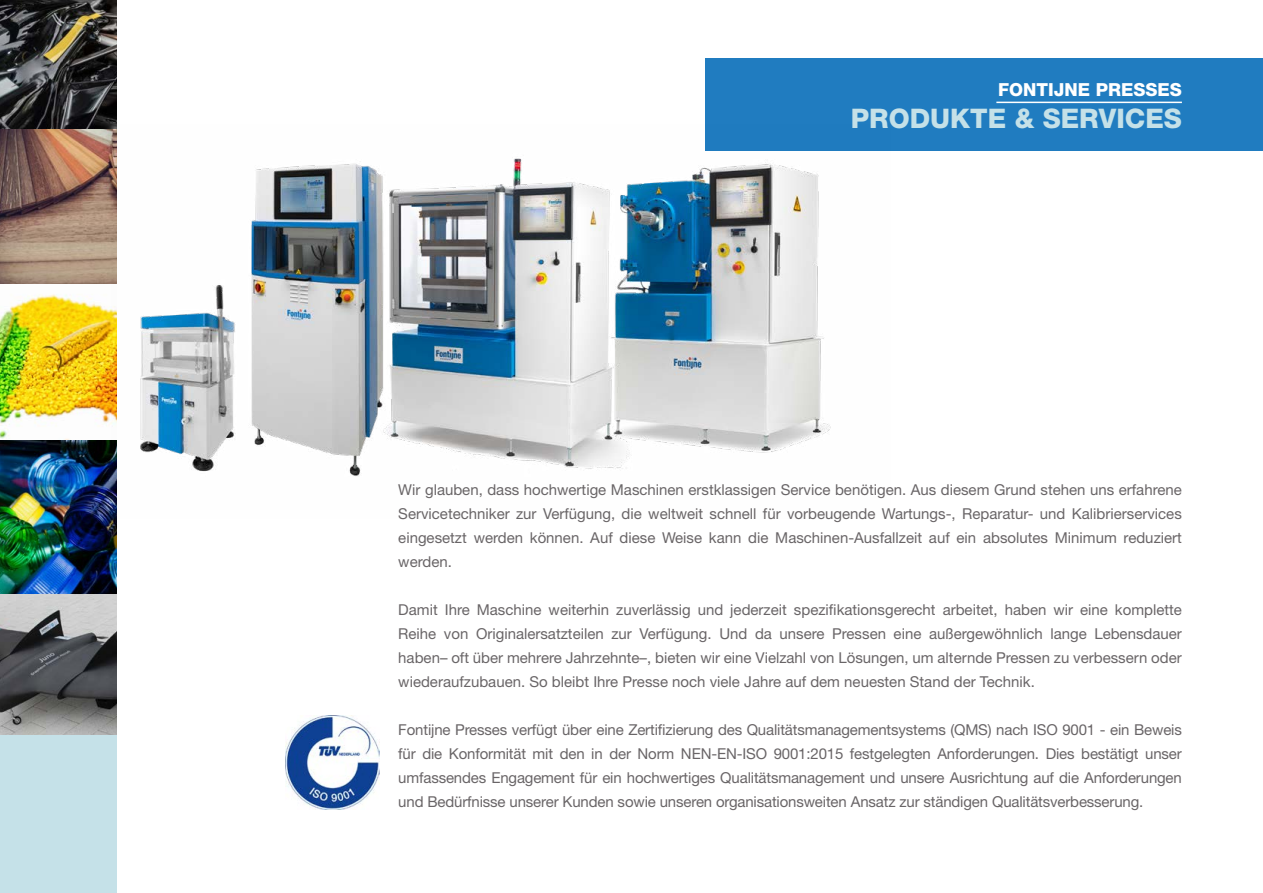
<style>
.page{position:relative;width:1263px;height:893px;background:#fff}
.page>*{position:absolute;margin:0;border:0;box-sizing:border-box;transform-origin:0 0}
.t1{font:800 27px "Helvetica Neue LT Std";color:#c5e1e8}
.t2{font:800 18px "Helvetica Neue LT Std";color:#fff}
.t3{font:15px/24px "Helvetica Neue LT Std";color:#696567;text-align:justify}
</style>
<div class="page">
<div style="left:706px;top:58px;width:557px;height:93px;background:#207cc0"></div>
<img style="left:0;top:0;width:117px;height:129px">
<img style="left:0;top:439px;width:117px;height:155px">
<svg style="left:0;top:129px;width:112px;height:155px;background:#9a7a69"></svg>
<img style="left:0;top:294px;width:112px;height:145px">
<svg style="left:0;top:594px;width:117px;height:141px;background:#757678"></svg>
<img style="left:112px;top:124px;width:719px;height:394px">
<hr style="left:996px;top:102px;width:186px;height:1px;background:#fff">
<div style="left:0;top:735px;width:117px;height:158px;background:#c5e1e8"></div>
<img style="left:285px;top:715px;width:95px;height:95px">
<p class="t2" style="left:998px;top:78px;width:185px">FONTIJNE PRESSES</p>
<h1 class="t1" style="left:851px;top:102px;width:333px">PRODUKTE &amp; SERVICES</h1>
<p class="t3" style="left:398px;top:478px;width:785px">Wir glauben, dass hochwertige Maschinen erstklassigen Service benötigen. Aus diesem Grund stehen uns erfahrene Servicetechniker zur Verfügung, die weltweit schnell für vorbeugende Wartungs-, Reparatur- und Kalibrierservices eingesetzt werden können. Auf diese Weise kann die Maschinen-Ausfallzeit auf ein absolutes Minimum reduziert werden.</p>
<p class="t3" style="left:398px;top:598px;width:785px">Damit Ihre Maschine weiterhin zuverlässig und jederzeit spezifikationsgerecht arbeitet, haben wir eine komplette Reihe von Originalersatzteilen zur Verfügung. Und da unsere Pressen eine außergewöhnlich lange Lebensdauer haben– oft über mehrere Jahrzehnte–, bieten wir eine Vielzahl von Lösungen, um alternde Pressen zu verbessern oder wiederaufzubauen. So bleibt Ihre Presse noch viele Jahre auf dem neuesten Stand der Technik.</p>
<p class="t3" style="left:398px;top:718px;width:785px">Fontijne Presses verfügt über eine Zertifizierung des Qualitätsmanagementsystems (QMS) nach ISO 9001 - ein Beweis für die Konformität mit den in der Norm NEN-EN-ISO 9001:2015 festgelegten Anforderungen. Dies bestätigt unser umfassendes Engagement für ein hochwertiges Qualitätsmanagement und unsere Ausrichtung auf die Anforderungen und Bedürfnisse unserer Kunden sowie unseren organisationsweiten Ansatz zur ständigen Qualitätsverbesserung.</p>
</div>
